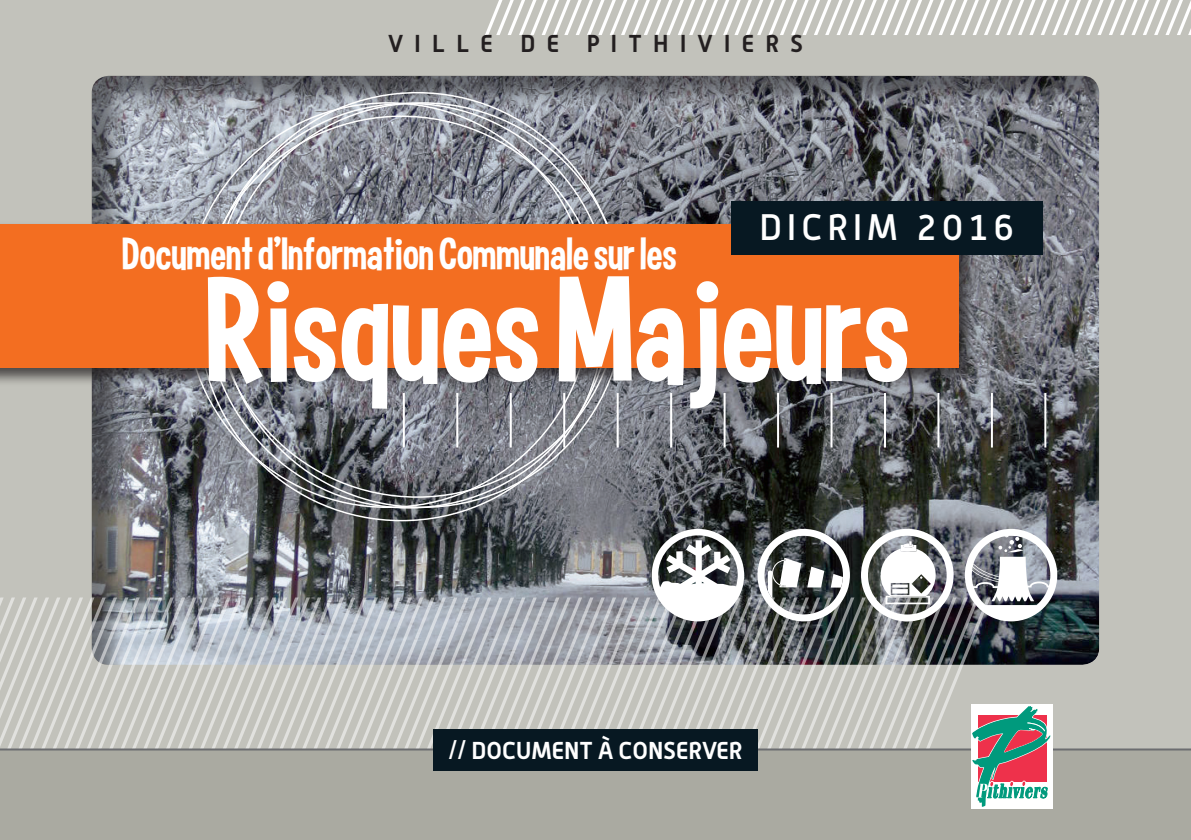
<style>
.page{position:relative;width:1191px;height:840px;background:#fff}
.page>*{position:absolute;margin:0;border:0;box-sizing:border-box;transform-origin:0 0}
.t1{font:161.8px "Curse Casual JVE";color:#fff}
.t2{font:49.2px "Curse Casual JVE";color:#fff}
.t3{font:500 36.2px "Alwyn";letter-spacing:.14em;color:#fff}
.t4{font:700 24px "Alwyn";color:#fff}
.t5{font:700 24px "Alwyn";letter-spacing:.47em;color:#231f20}
</style>
<div class="page">
<div style="left:0;top:0;width:1191px;height:839px;background:#c2c2bb"></div>
<div style="left:91px;top:74px;width:1008px;height:590px;background:#231f20;opacity:.53"></div>
<svg style="left:485px;top:0;width:706px;height:35px"></svg>
<div style="left:0;top:748px;width:1191px;height:91px;background:#aaaaa1"></div>
<hr style="left:0;top:748px;width:1191px;height:2px;background:#6c6d70">
<div style="left:0;top:221px;width:977px;height:165px;background:#231f20;opacity:.75"></div>
<div style="left:0;top:224px;width:958px;height:143px;background:#f36e21"></div>
<div style="left:731px;top:201px;width:311px;height:53px;background:#071822"></div>
<hr style="left:403px;top:393px;width:2px;height:54px;background:#fff">
<hr style="left:456px;top:393px;width:2px;height:54px;background:#fff">
<hr style="left:510px;top:393px;width:2px;height:54px;background:#fff">
<hr style="left:563px;top:393px;width:2px;height:54px;background:#fff">
<hr style="left:616px;top:393px;width:2px;height:54px;background:#fff">
<hr style="left:670px;top:393px;width:2px;height:54px;background:#fff">
<hr style="left:723px;top:393px;width:2px;height:54px;background:#fff">
<hr style="left:777px;top:393px;width:2px;height:54px;background:#fff">
<hr style="left:830px;top:393px;width:2px;height:54px;background:#fff">
<hr style="left:884px;top:393px;width:2px;height:54px;background:#fff">
<hr style="left:937px;top:393px;width:2px;height:54px;background:#fff">
<hr style="left:991px;top:393px;width:2px;height:54px;background:#fff">
<hr style="left:1044px;top:393px;width:2px;height:54px;background:#fff">
<svg style="left:0;top:528px;width:1057px;height:279px"></svg>
<p class="t5" style="left:388px;top:29px;width:416px">VILLE DE PITHIVIERS</p>
<p class="t3" style="left:759px;top:205px;width:257px">DICRIM 2016</p>
<p class="t2" style="left:122px;top:228px;width:556px">Document d’Information Communale sur les</p>
<h1 class="t1" style="left:205px;top:245px;width:706px">Risques Majeurs</h1>
<p class="t4" style="left:448px;top:734px;width:295px">// DOCUMENT À CONSERVER</p>
</div>
